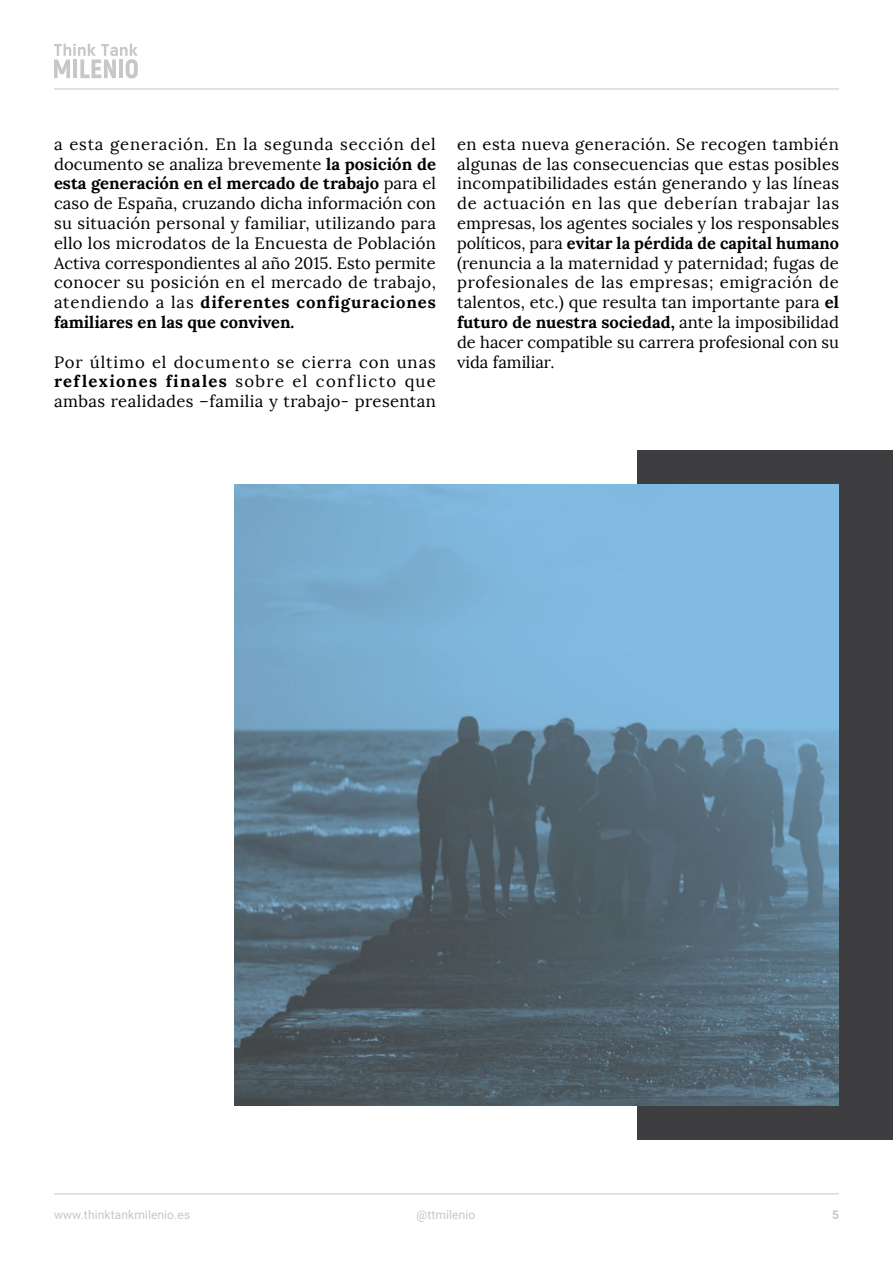
<style>
.page{position:relative;width:893px;height:1263px;background:#fff}
.page>*{position:absolute;margin:0;border:0;box-sizing:border-box;transform-origin:0 0}
.t1{font:16.5px/19.8px "Lora";letter-spacing:.025em;color:#000;text-align:justify}
.t2{font:12px "Roboto";letter-spacing:.01em;color:#c6c7c8}
.t3{font:700 12px "Roboto";color:#c6c7c8}
.s1{font-weight:700}
</style>
<div class="page">
<svg style="left:54px;top:44px;width:84px;height:34px"></svg>
<hr style="left:54px;top:89px;width:785px;height:1px;background:#c6c7c8">
<hr style="left:54px;top:1193px;width:785px;height:1px;background:#c6c7c8">
<div style="left:637px;top:451px;width:256px;height:689px;background:#3e3d40"></div>
<img style="left:234px;top:485px;width:605px;height:621px">
<p class="t1" style="left:54px;top:134px;width:383px">a esta generación. En la segunda sección del documento se analiza brevemente <span class="s1">la posición de esta generación en el mercado de trabajo</span> para el caso de España, cruzando dicha información con su situación personal y familiar, utilizando para ello los microdatos de la Encuesta de Población Activa correspondientes al año 2015. Esto permite conocer su posición en el mercado de trabajo, atendiendo a las <span class="s1">diferentes configuraciones familiares en las que conviven.</span></p>
<p class="t1" style="left:54px;top:352px;width:383px">Por último el documento se cierra con unas <span class="s1">reflexiones finales</span> sobre el conflicto que ambas realidades –familia y trabajo- presentan</p>
<p class="t1" style="left:457px;top:134px;width:383px">en esta nueva generación. Se recogen también algunas de las consecuencias que estas posibles incompatibilidades están generando y las líneas de actuación en las que deberían trabajar las empresas, los agentes sociales y los responsables políticos, para <span class="s1">evitar la pérdida de capital humano </span>(renuncia a la maternidad y paternidad; fugas de profesionales de las empresas; emigración de talentos, etc.) que resulta tan importante para <span class="s1">el futuro de nuestra sociedad,</span> ante la imposibilidad de hacer compatible su carrera profesional con su vida familiar.</p>
<p class="t2" style="left:54px;top:1206px;width:138px">www.thinktankmilenio.es</p>
<p class="t2" style="left:417px;top:1206px;width:60px">@ttmilenio</p>
<p class="t3" style="left:832px;top:1206px;width:8px">5</p>
</div>
